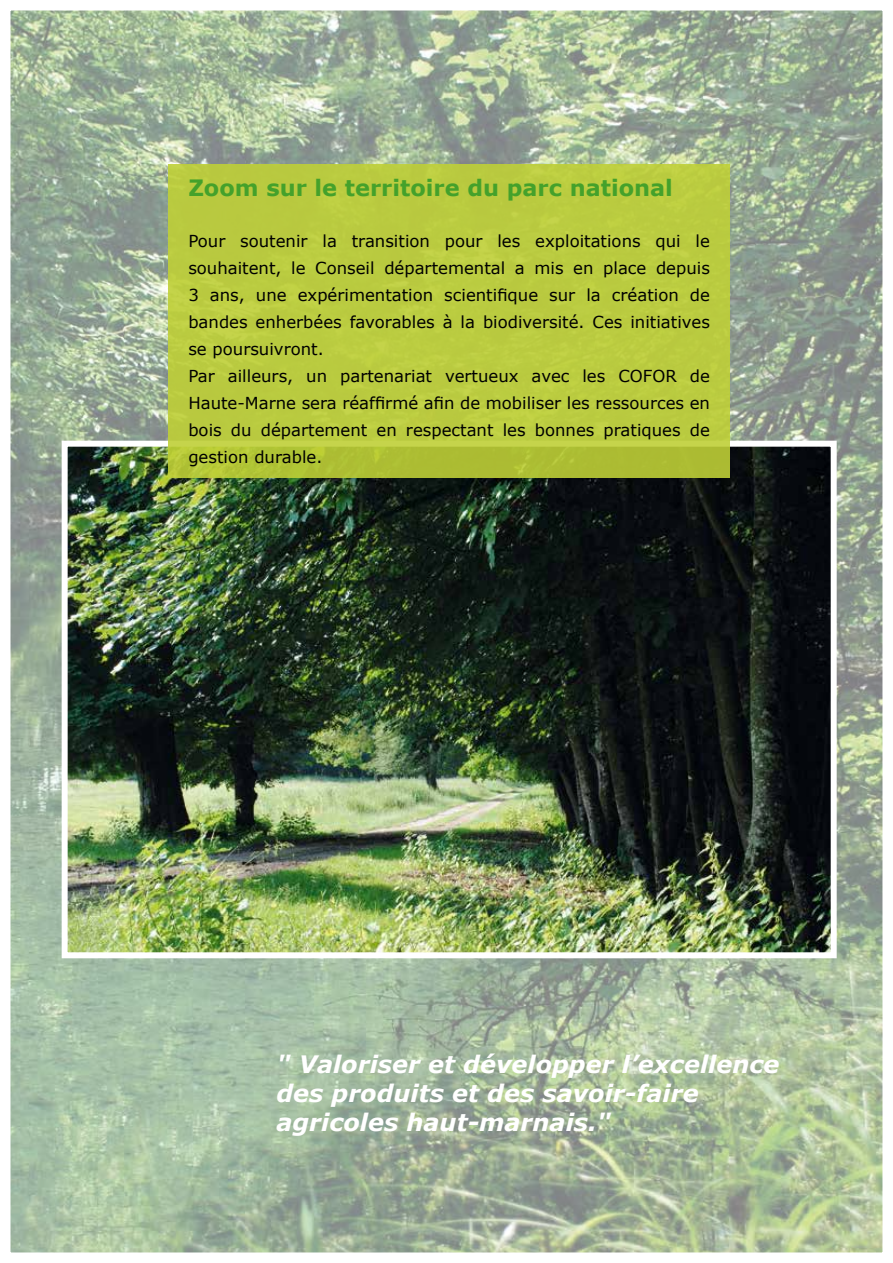
<style>
.page{position:relative;width:893px;height:1263px;background:#fff}
.page>*{position:absolute;margin:0;border:0;box-sizing:border-box;transform-origin:0 0}
.t1{font:italic 700 24px/28.8px "Verdana";color:#fff}
.t2{font:700 22.5px "Verdana";color:#44a12b}
.t3{font:16.5px/27px "Verdana";color:#000}
</style>
<div class="page">
<img style="left:11px;top:11px;width:871px;height:1241px">
<img style="left:69px;top:448px;width:761px;height:503px">
<div style="left:62px;top:441px;width:775px;height:517px;border:6px solid #fff"></div>
<div style="left:169px;top:164px;width:561px;height:314px;background:linear-gradient(to bottom,#bccd42,#b7c83d)"></div>
<h2 class="t2" style="left:188px;top:172px;width:486px">Zoom sur le territoire du parc national</h2>
<p class="t3" style="left:188px;top:227px;width:523px">Pour soutenir la transition pour les exploitations qui le souhaitent, le Conseil départemental a mis en place depuis 3 ans, une expérimentation scientifique sur la création de bandes enherbées favorables à la biodiversité. Ces initiatives se poursuivront.<br>Par ailleurs, un partenariat vertueux avec les COFOR de Haute-Marne sera réaffirmé afin de mobiliser les ressources en bois du département en respectant les bonnes pratiques de gestion durable.</p>
<h1 class="t1" style="left:276px;top:1049px;width:505px">" Valoriser et développer l’excellence des produits et des savoir-faire agricoles haut-marnais."</h1>
</div>
